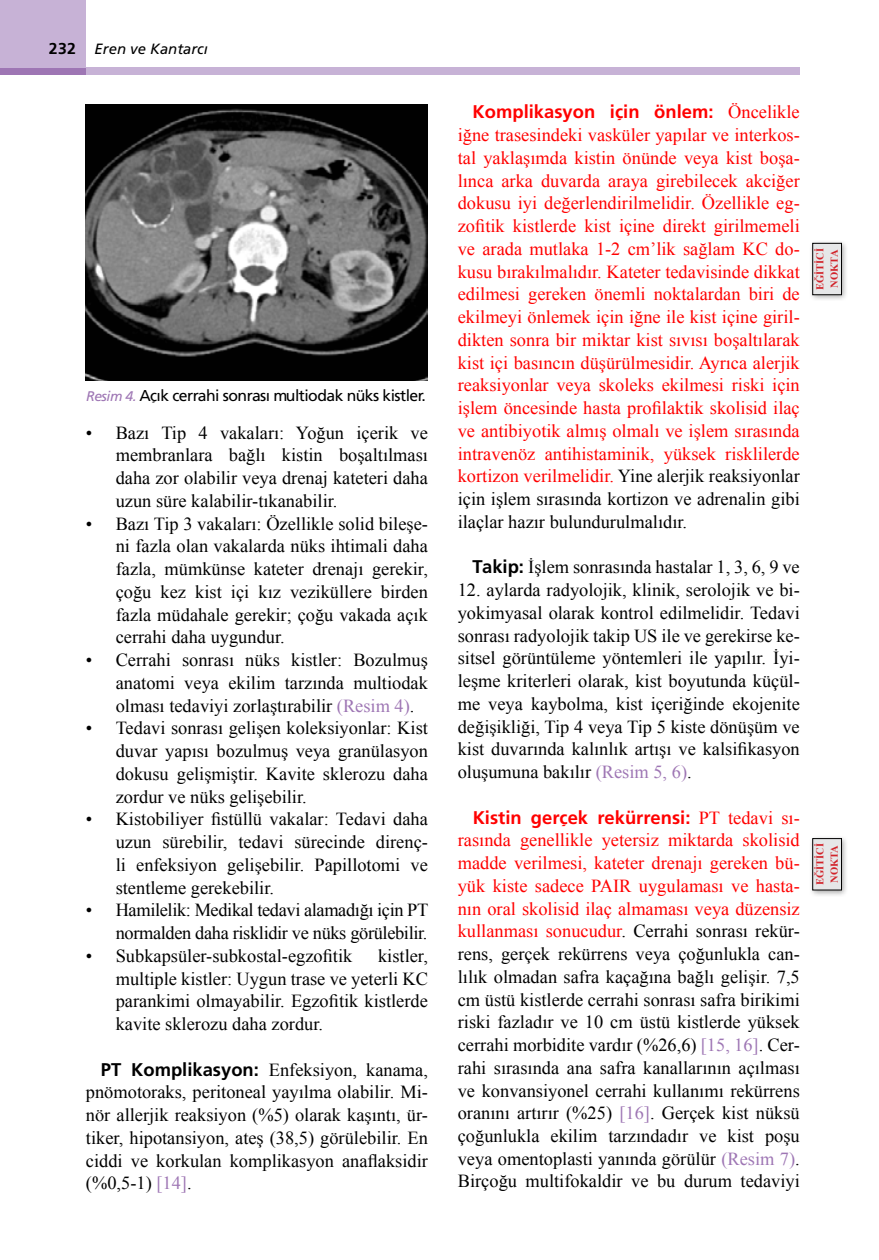
<style>
.page{position:relative;width:879px;height:1260px;background:#fff}
.page>*{position:absolute;margin:0;border:0;box-sizing:border-box;transform-origin:0 0}
.t1{font:18.38px/22.8px "Times New Roman";color:#000;text-align:justify}
.t2{font:18.38px/22.8px "Times New Roman";color:#f00;text-align:justify}
.t3{font:18.38px/22.8px "Times New Roman";letter-spacing:-.02em;color:#000;text-align:right}
.t4{font:18.38px "Frutiger Bold Tr";color:#f00}
.t5{font:15.75px "Frutiger Normal Tr";letter-spacing:-.035em;color:#000}
.t6{font:14.88px "Frutiger Italic Tr";color:#000}
.t7{font:700 10.5px/14px "Times New Roman";color:#d2232a}
.s1{font-family:"Frutiger Bold Tr";font-size:15.75px}
.s2{font-family:"Frutiger Italic Tr";font-size:14px;color:#9e76b4}
.s3{color:#9e76b4}
.s4{font-family:"Frutiger Bold Tr"}
.s5{font-family:"Times New Roman"}
.s6{color:#000}
.s7{color:#f00}
</style>
<div class="page">
<div style="left:808px;top:835px;width:40px;height:62px;background:#000;opacity:.33"></div>
<div style="left:812px;top:839px;width:29px;height:51px;background:#e6e7e8"></div>
<div style="left:812px;top:838px;width:29px;height:52px;border:1px solid #000"></div>
<div style="left:808px;top:239px;width:40px;height:63px;background:#000;opacity:.33"></div>
<div style="left:812px;top:243px;width:29px;height:52px;background:#e6e7e8"></div>
<div style="left:812px;top:243px;width:29px;height:52px;border:1px solid #000"></div>
<img style="left:86px;top:105px;width:341px;height:275px">
<div style="left:0;top:68px;width:86px;height:7px;background:#9e76b4"></div>
<div style="left:86px;top:68px;width:713px;height:7px;background:#c7b2d6"></div>
<div style="left:0;top:0;width:86px;height:68px;background:#c7b2d6"></div>
<p class="t6" style="left:49px;top:40px;width:160px"><span class="s1">232</span> Eren ve Kantarcı</p>
<p class="t5" style="left:86px;top:386px;width:341px"><span class="s2">Resim 4.</span> Açık cerrahi sonrası multiodak nüks kistler.</p>
<p class="t1" style="left:116px;top:421px;width:313px;text-indent:-30px">• Bazı Tip 4 vakaları: Yoğun içerik ve membranlara bağlı kistin boşaltılması daha zor olabilir veya drenaj kateteri daha uzun süre kalabilir-tıkanabilir.</p>
<p class="t1" style="left:116px;top:512px;width:313px;text-indent:-30px">• Bazı Tip 3 vakaları: Özellikle solid bileşe&shy;ni fazla olan vakalarda nüks ihtimali daha fazla, mümkünse kateter drenajı gerekir, çoğu kez kist içi kız veziküllere birden fazla müdahale gerekir; çoğu vakada açık cerrahi daha uygundur.</p>
<p class="t1" style="left:116px;top:648px;width:313px;text-indent:-30px">• Cerrahi sonrası nüks kistler: Bozulmuş anatomi veya ekilim tarzında multiodak olması tedaviyi zorlaştırabilir <span class="s3">(Resim 4)</span>.</p>
<p class="t1" style="left:116px;top:717px;width:313px;text-indent:-30px">• Tedavi sonrası gelişen koleksiyonlar: Kist duvar yapısı bozulmuş veya granülasyon dokusu gelişmiştir. Kavite sklerozu daha zordur ve nüks gelişebilir.</p>
<p class="t1" style="left:116px;top:808px;width:313px;text-indent:-30px">• Kistobiliyer fistüllü vakalar: Tedavi daha uzun sürebilir, tedavi sürecinde direnç&shy;li enfeksiyon gelişebilir. Papillotomi ve stentleme gerekebilir.</p>
<p class="t3" style="left:86px;top:899px;width:344px">• Hamilelik: Medikal tedavi alamadığı için PT normalden daha risklidir ve nüks görülebilir.</p>
<p class="t1" style="left:86px;top:944px;width:268px">• Subkapsüler-subkostal-egzofitik</p>
<p class="t1" style="left:116px;top:944px;width:313px;text-indent:262px">kistler, multiple kistler: Uygun trase ve yeterli KC parankimi olmayabilir. Egzofitik kistlerde kavite sklerozu daha zordur.</p>
<p class="t1" style="left:86px;top:1058px;width:343px;text-indent:15px"><span class="s4">PT Komplikasyon:</span> Enfeksiyon, kanama, pnömotoraks, peritoneal yayılma olabilir. Mi&shy;nör allerjik reaksiyon (%5) olarak kaşıntı, ür&shy;tiker, hipotansiyon, ateş (38,5) görülebilir. En ciddi ve korkulan komplikasyon anaflaksidir (%0,5-1) <span class="s3">[14]</span>.</p>
<p class="t4" style="left:472px;top:101px;width:328px">Komplikasyon için önlem: <span class="s5">Öncelikle</span></p>
<p class="t2" style="left:457px;top:123px;width:343px">iğne trasesindeki vasküler yapılar ve interkos&shy;tal yaklaşımda kistin önünde veya kist boşa&shy;lınca arka duvarda araya girebilecek akciğer dokusu iyi değerlendirilmelidir. Özellikle eg&shy;zofitik kistlerde kist içine direkt girilmemeli ve arada mutlaka 1-2 cm’lik sağlam KC do&shy;kusu bırakılmalıdır. Kateter tedavisinde dikkat edilmesi gereken önemli noktalardan biri de ekilmeyi önlemek için iğne ile kist içine giril&shy;dikten sonra bir miktar kist sıvısı boşaltılarak kist içi basıncın düşürülmesidir. Ayrıca alerjik reaksiyonlar veya skoleks ekilmesi riski için işlem öncesinde hasta profilaktik skolisid ilaç ve antibiyotik almış olmalı ve işlem sırasında intravenöz antihistaminik, yüksek risklilerde kortizon verilmelidir. <span class="s6">Yine alerjik reaksiyonlar için işlem sırasında kortizon ve adrenalin gibi ilaçlar hazır bulundurulmalıdır.</span></p>
<p class="t1" style="left:472px;top:555px;width:328px"><span class="s4">Takip:</span> İşlem sonrasında hastalar 1, 3, 6, 9 ve</p>
<p class="t1" style="left:457px;top:578px;width:343px">12. aylarda radyolojik, klinik, serolojik ve bi&shy;yokimyasal olarak kontrol edilmelidir. Tedavi sonrası radyolojik takip US ile ve gerekirse ke&shy;sitsel görüntüleme yöntemleri ile yapılır. İyi&shy;leşme kriterleri olarak, kist boyutunda küçül&shy;me veya kaybolma, kist içeriğinde ekojenite değişikliği, Tip 4 veya Tip 5 kiste dönüşüm ve kist duvarında kalınlık artışı ve kalsifikasyon oluşumuna bakılır <span class="s3">(Resim 5, 6)</span>.</p>
<p class="t4" style="left:472px;top:806px;width:328px">Kistin gerçek rekürrensi: <span class="s5">PT tedavi sı-</span></p>
<p class="t1" style="left:457px;top:828px;width:343px"><span class="s7">rasında genellikle yetersiz miktarda skolisid madde verilmesi, kateter drenajı gereken bü&shy;yük kiste sadece PAIR uygulaması ve hasta&shy;nın oral skolisid ilaç almaması veya düzensiz kullanması sonucudur</span>. Cerrahi sonrası rekür&shy;rens, gerçek rekürrens veya çoğunlukla can&shy;lılık olmadan safra kaçağına bağlı gelişir. 7,5 cm üstü kistlerde cerrahi sonrası safra birikimi riski fazladır ve 10 cm üstü kistlerde yüksek cerrahi morbidite vardır (%26,6) <span class="s3">[15, 16]</span>. Cer&shy;rahi sırasında ana safra kanallarının açılması ve konvansiyonel cerrahi kullanımı rekürrens oranını artırır (%25) <span class="s3">[16]</span>. Gerçek kist nüksü çoğunlukla ekilim tarzındadır ve kist poşu veya omentoplasti yanında görülür <span class="s3">(Resim 7)</span>.<br>Birçoğu multifokaldir ve bu durum tedaviyi</p>
<p class="t7" style="left:812px;top:290px;width:44px;rotate:-90deg">EĞİTİCİ<br>NOKTA</p>
<p class="t7" style="left:812px;top:885px;width:44px;rotate:-90deg">EĞİTİCİ<br>NOKTA</p>
</div>
